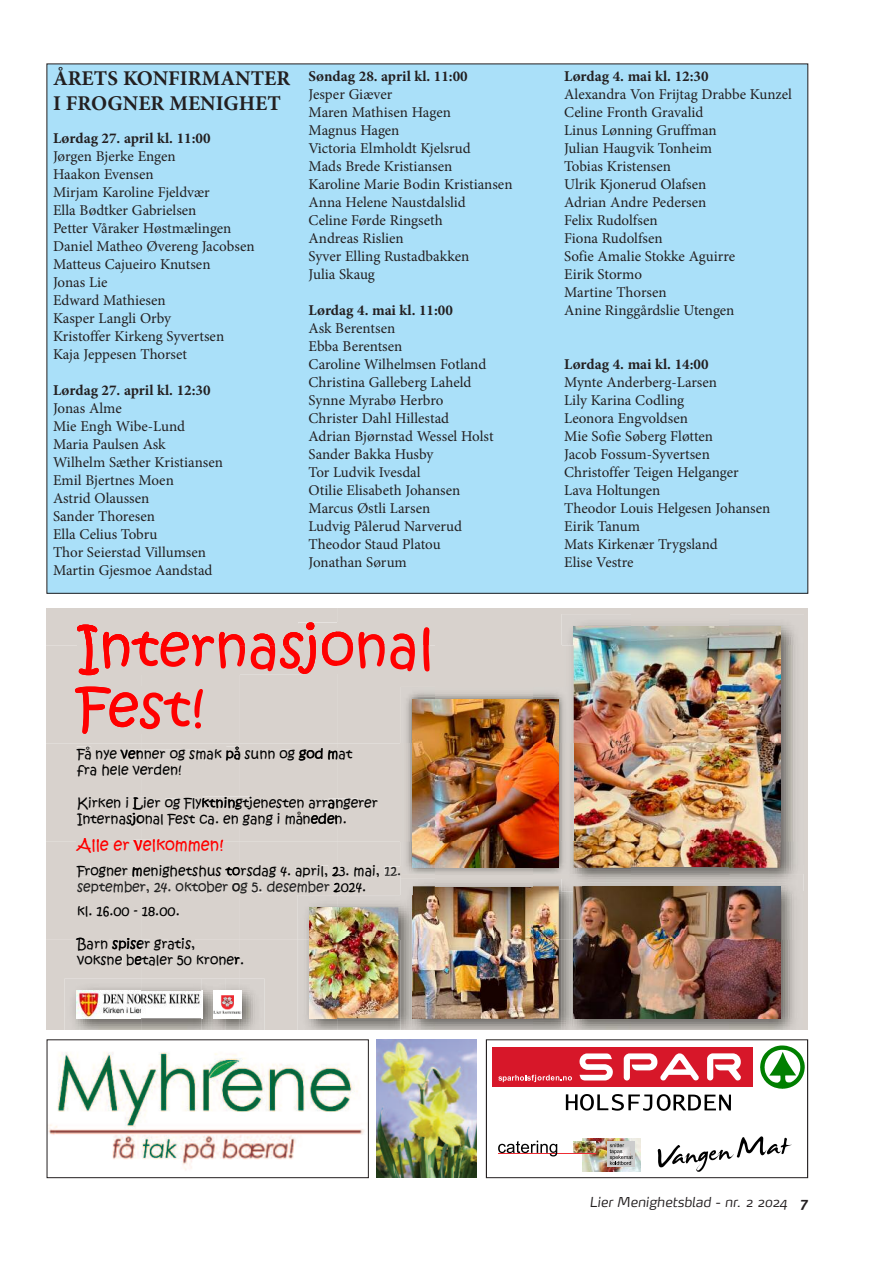
<style>
.page{position:relative;width:893px;height:1263px;background:#fff}
.page>*{position:absolute;margin:0;border:0;box-sizing:border-box;transform-origin:0 0}
.t1{font:55.8px/60.3px "Kristen ITC";color:#f00}
.t2{font:700 21px/25.2px "Minion Pro";color:#231f20}
.t3{font:16.05px "Kristen ITC";color:#f00}
.t4{font:15px/18px "Minion Pro";color:#231f20}
.t5{font:700 15px "Minion Pro";color:#231f20}
.t6{font:13.65px/16.4px "Kristen ITC";color:#000}
.t7{font:italic 300 13.5px "Max OT";color:#231f20}
.s1{color:#222}
.s2{font-weight:700}
</style>
<div class="page">
<div style="left:47px;top:64px;width:761px;height:529px;background:#aae0f9"></div>
<div style="left:435px;top:608px;width:98px;height:37px;background:#d8d2cd"></div>
<img style="left:631px;top:614px;width:98px;height:31px">
<svg style="left:533px;top:608px;width:98px;height:37px;background:#d6d0cc"></svg>
<img style="left:574px;top:626px;width:57px;height:118px">
<div style="left:631px;top:608px;width:98px;height:6px;background:#d8d2cd"></div>
<svg style="left:729px;top:608px;width:79px;height:37px;background:#d0cbc6"></svg>
<img style="left:729px;top:626px;width:51px;height:19px">
<img style="left:435px;top:687px;width:126px;height:57px">
<div style="left:435px;top:645px;width:98px;height:42px;background:#d8d2cd"></div>
<div style="left:533px;top:645px;width:28px;height:42px;background:#d8d2cd"></div>
<img style="left:561px;top:645px;width:13px;height:99px">
<img style="left:533px;top:699px;width:26px;height:45px">
<img style="left:631px;top:645px;width:173px;height:99px">
<hr style="left:804px;top:645px;width:4px;height:99px;background:#d8d2cd">
<img style="left:435px;top:744px;width:369px;height:98px">
<hr style="left:804px;top:744px;width:4px;height:98px;background:#d8d2cd">
<img style="left:435px;top:886px;width:98px;height:54px">
<img style="left:435px;top:842px;width:98px;height:44px">
<img style="left:631px;top:842px;width:98px;height:26px">
<img style="left:533px;top:842px;width:98px;height:32px">
<img style="left:533px;top:874px;width:28px;height:66px">
<img style="left:573px;top:886px;width:207px;height:132px">
<img style="left:561px;top:891px;width:12px;height:49px">
<img style="left:561px;top:874px;width:21px;height:17px">
<img style="left:533px;top:842px;width:26px;height:26px">
<img style="left:780px;top:891px;width:24px;height:49px">
<svg style="left:804px;top:842px;width:4px;height:98px"></svg>
<img style="left:729px;top:842px;width:75px;height:49px">
<svg style="left:47px;top:608px;width:388px;height:421px;background:#d2cac1"></svg>
<img style="left:413px;top:940px;width:22px;height:78px">
<img style="left:435px;top:940px;width:147px;height:89px">
<img style="left:582px;top:1018px;width:147px;height:11px">
<img style="left:533px;top:940px;width:26px;height:78px">
<img style="left:729px;top:940px;width:75px;height:89px">
<hr style="left:804px;top:940px;width:4px;height:89px;background:#d8d2cd">
<svg style="left:492px;top:1045px;width:313px;height:127px"></svg>
<div style="left:486px;top:1039px;width:322px;height:139px;border:1px solid #231f20"></div>
<img style="left:49px;top:1052px;width:315px;height:118px">
<div style="left:47px;top:1039px;width:322px;height:139px;border:1px solid #231f20"></div>
<img style="left:377px;top:1039px;width:100px;height:139px">
<h2 class="t2" style="left:53px;top:68px;width:239px">ÅRETS KONFIRMANTER<br>I FROGNER MENIGHET</h2>
<p class="t5" style="left:53px;top:133px;width:159px">Lørdag 27. april kl. 11:00</p>
<p class="t4" style="left:53px;top:149px;width:203px">Jørgen Bjerke Engen<br>Haakon Evensen<br>Mirjam Karoline Fjeldvær<br>Ella Bødtker Gabrielsen<br>Petter Våraker Høstmælingen<br>Daniel Matheo Øvereng Jacobsen<br>Matteus Cajueiro Knutsen<br>Jonas Lie<br>Edward Mathiesen<br>Kasper Langli Orby<br>Kristoffer Kirkeng Syvertsen<br>Kaja Jeppesen Thorset</p>
<p class="t5" style="left:53px;top:385px;width:159px">Lørdag 27. april kl. 12:30</p>
<p class="t4" style="left:53px;top:401px;width:171px">Jonas Alme<br>Mie Engh Wibe-Lund<br>Maria Paulsen Ask<br>Wilhelm Sæther Kristiansen<br>Emil Bjertnes Moen<br>Astrid Olaussen<br>Sander Thoresen<br>Ella Celius Tobru<br>Thor Seierstad Villumsen<br>Martin Gjesmoe Aandstad</p>
<p class="t5" style="left:309px;top:70px;width:161px">Søndag 28. april kl. 11:00</p>
<p class="t4" style="left:309px;top:86px;width:205px">Jesper Giæver<br>Maren Mathisen Hagen<br>Magnus Hagen<br>Victoria Elmholdt Kjelsrud<br>Mads Brede Kristiansen<br>Karoline Marie Bodin Kristiansen<br>Anna Helene Naustdalslid<br>Celine Førde Ringseth<br>Andreas Rislien<br>Syver Elling Rustadbakken<br>Julia Skaug</p>
<p class="t5" style="left:309px;top:304px;width:146px">Lørdag 4. mai kl. 11:00</p>
<p class="t4" style="left:309px;top:320px;width:187px">Ask Berentsen<br>Ebba Berentsen<br>Caroline Wilhelmsen Fotland<br>Christina Galleberg Laheld<br>Synne Myrabø Herbro<br>Christer Dahl Hillestad<br>Adrian Bjørnstad Wessel Holst<br>Sander Bakka Husby<br>Tor Ludvik Ivesdal<br>Otilie Elisabeth Johansen<br>Marcus Østli Larsen<br>Ludvig Pålerud Narverud<br>Theodor Staud Platou<br>Jonathan Sørum</p>
<h1 class="t1" style="left:77px;top:618px;width:358px">Internasjonal<br>Fest!</h1>
<p class="t6" style="left:77px;top:746px;width:277px">Få nye venner og smak på sunn og god mat fra hele verden!</p>
<p class="t6" style="left:77px;top:795px;width:302px">Kirken i Lier og Flyktningtjenesten arrangerer<br>Internasjonal Fest ca. en gang i måneden.</p>
<p class="t3" style="left:77px;top:834px;width:148px">Alle er velkommen!</p>
<p class="t6" style="left:77px;top:863px;width:326px">Frogner menighetshus torsdag 4. april, 23. mai, <span class="s1">12. september, 24. oktober og 5. desember</span> 2024.</p>
<p class="t6" style="left:77px;top:903px;width:104px">kl. 16.00 - 18.00.</p>
<p class="t6" style="left:77px;top:936px;width:169px">Barn spiser gratis,<br>voksne betaler 50 kroner.</p>
<p class="t5" style="left:564px;top:70px;width:146px">Lørdag 4. mai kl. 12:30</p>
<p class="t4" style="left:564px;top:86px;width:229px">Alexandra Von Frijtag Drabbe Kunzel<br>Celine Fronth Gravalid<br>Linus Lønning Gruffman<br>Julian Haugvik Tonheim<br>Tobias Kristensen<br>Ulrik Kjonerud Olafsen<br>Adrian Andre Pedersen<br>Felix Rudolfsen<br>Fiona Rudolfsen<br>Sofie Amalie Stokke Aguirre<br>Eirik Stormo<br>Martine Thorsen<br>Anine Ringgårdslie Utengen</p>
<p class="t5" style="left:564px;top:358px;width:146px">Lørdag 4. mai kl. 14:00</p>
<p class="t4" style="left:564px;top:374px;width:208px">Mynte Anderberg-Larsen<br>Lily Karina Codling<br>Leonora Engvoldsen<br>Mie Sofie Søberg Fløtten<br>Jacob Fossum-Syvertsen<br>Christoffer Teigen Helganger<br>Lava Holtungen<br>Theodor Louis Helgesen Johansen<br>Eirik Tanum<br>Mats Kirkenær Trygsland<br>Elise Vestre</p>
<p class="t7" style="left:589px;top:1197px;width:220px">Lier Menighetsblad - nr. 2 2024 <span class="s2">7</span></p>
</div>
